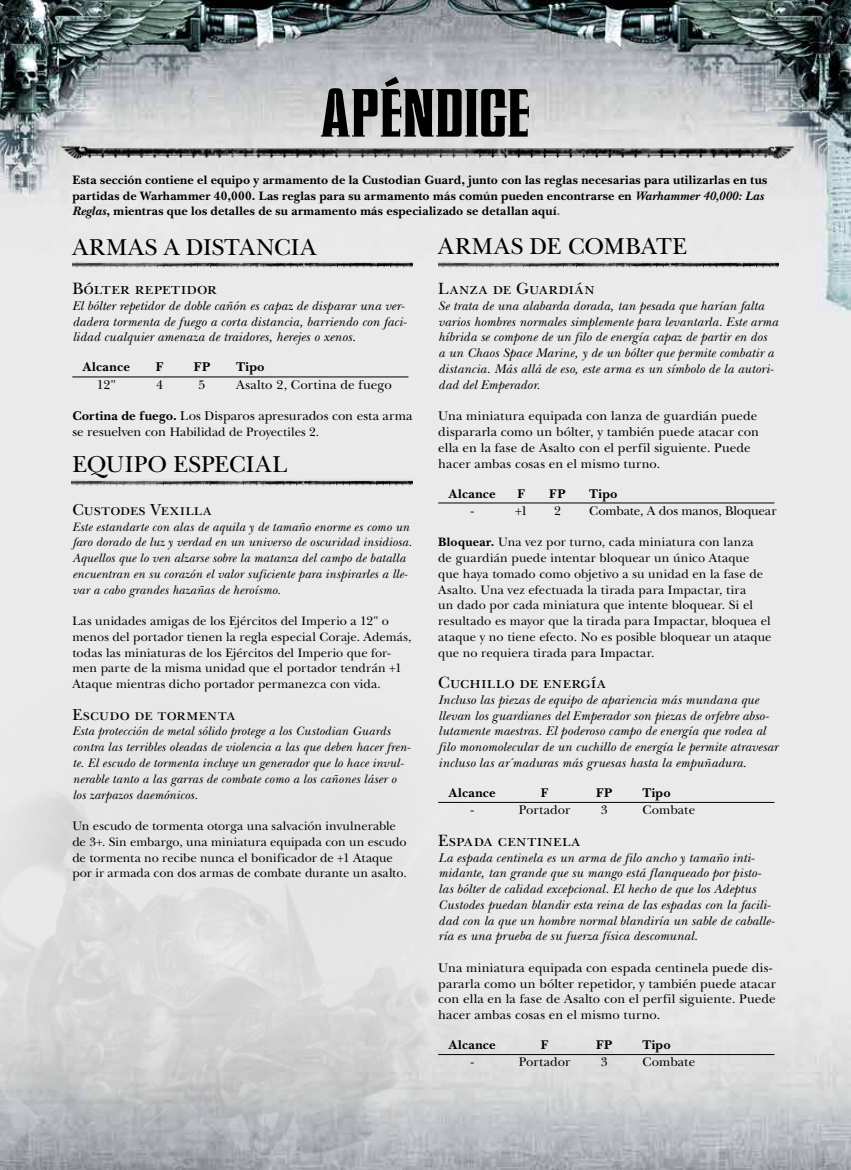
<style>
.page{position:relative;width:851px;height:1170px;background:#fff}
.page>*{position:absolute;margin:0;border:0;box-sizing:border-box;transform-origin:0 0}
.t1{font:700 64.5px "Redeye Serif";letter-spacing:.005em;color:#000}
.t2{font:24px "New Baskerville Std";letter-spacing:.01em;color:#000}
.t3{font:17.1px "New Baskerville Std";letter-spacing:.005em;color:#000}
.t4{font:16.95px "New Baskerville Std";letter-spacing:.015em;color:#000}
.t5{font:16.5px "New Baskerville Std";letter-spacing:.01em;color:#000}
.t6{font:italic 13.2px/15.8px "New Baskerville Std";letter-spacing:.01em;color:#000}
.t7{font:13.2px "New Baskerville Std";letter-spacing:.01em;color:#000}
.t8{font:700 13.2px "New Baskerville Std";letter-spacing:.02em;color:#000}
.t9{font:italic 13.05px/15.8px "New Baskerville Std";letter-spacing:.01em;color:#000}
.t10{font:13.05px/15.8px "New Baskerville Std";letter-spacing:-.005em;color:#000}
.t11{font:700 13.05px "New Baskerville Std";letter-spacing:.02em;color:#000}
.t12{font:12.75px/15.8px "New Baskerville Std";color:#000}
.t13{font:italic 12.75px/15.8px "New Baskerville Std";letter-spacing:.01em;color:#000}
.t14{font:700 12.75px/15.8px "New Baskerville Std";letter-spacing:.015em;color:#000}
.s1{font-style:italic}
.s2{color:#418924}
.s3{font-weight:700}
.s4{font-size:13.2px}
</style>
<div class="page">
<img style="left:0;top:0;width:850px;height:1169px">
<img style="left:0;top:627px;width:540px;height:542px">
<img style="left:27px;top:137px;width:796px;height:31px">
<img style="left:72px;top:257px;width:340px;height:14px">
<img style="left:438px;top:257px;width:340px;height:14px">
<img style="left:72px;top:475px;width:340px;height:14px">
<hr style="left:72px;top:376px;width:336px;height:1px;background:#000">
<hr style="left:438px;top:502px;width:336px;height:1px;background:#000">
<hr style="left:438px;top:802px;width:336px;height:1px;background:#000">
<hr style="left:438px;top:1054px;width:336px;height:1px;background:#000">
<h1 class="t1" style="left:321px;top:77px;width:211px">APÉNDICE</h1>
<p class="t14" style="left:72px;top:172px;width:696px">Esta sección contiene el equipo y armamento de la Custodian Guard, junto con las reglas necesarias para utilizarlas en tus partidas de Warhammer 40,000. Las reglas para su armamento más común pueden encontrarse en <span class="s1">Warhammer 40,000: Las<br>Reglas</span>, mientras que los detalles de su armamento más especializado se detallan aquí<span class="s2">.</span></p>
<h2 class="t2" style="left:72px;top:233px;width:245px">ARMAS A DISTANCIA</h2>
<h2 class="t2" style="left:438px;top:232px;width:251px">ARMAS DE COMBATE</h2>
<h3 class="t3" style="left:72px;top:279px;width:146px">Bólter repetidor</h3>
<p class="t6" style="left:72px;top:298px;width:336px">El bólter repetidor de doble cañón es capaz de disparar una ver&shy;dadera tormenta de fuego a corta distancia, barriendo con faci&shy;lidad cualquier amenaza de traidores, herejes o xenos.</p>
<p class="t8" style="left:83px;top:359px;width:49px">Alcance</p>
<p class="t8" style="left:156px;top:359px;width:9px">F</p>
<p class="t8" style="left:194px;top:359px;width:18px">FP</p>
<p class="t8" style="left:236px;top:359px;width:30px">Tipo</p>
<p class="t7" style="left:97px;top:377px;width:21px">12"</p>
<p class="t7" style="left:156px;top:377px;width:8px">4</p>
<p class="t7" style="left:199px;top:377px;width:8px">5</p>
<p class="t7" style="left:236px;top:377px;width:157px">Asalto 2, Cortina de fuego</p>
<p class="t7" style="left:72px;top:408px;width:342px"><span class="s3">Cortina de fuego.</span> Los Disparos apresurados con esta arma</p>
<p class="t12" style="left:72px;top:424px;width:246px"><span class="s4">se resuelven con</span> Habilidad de Proyectiles 2.</p>
<p class="t4" style="left:438px;top:279px;width:158px">Lanza de Guardián</p>
<p class="t9" style="left:438px;top:298px;width:341px">Se trata de una alabarda dorada, tan pesada que harían falta varios hombres normales simplemente para levantarla. Este arma híbrida se compone de un filo de energía capaz de partir en dos<br>a un Chaos Space Marine, y de un bólter que permite combatir a distancia. Más allá de eso, este arma es un símbolo de la autori&shy;dad del Emperador.</p>
<p class="t10" style="left:438px;top:408px;width:322px">Una miniatura equipada con lanza de guardián puede dispararla como un bólter, y también puede atacar con ella en la fase de Asalto con el perfil siguiente. Puede hacer ambas cosas en el mismo turno.</p>
<p class="t11" style="left:449px;top:485px;width:48px">Alcance</p>
<p class="t11" style="left:517px;top:485px;width:9px">F</p>
<p class="t11" style="left:549px;top:485px;width:18px">FP</p>
<p class="t11" style="left:589px;top:485px;width:30px">Tipo</p>
<p class="t10" style="left:471px;top:503px;width:5px">-</p>
<p class="t10" style="left:515px;top:503px;width:14px">+1</p>
<p class="t10" style="left:554px;top:503px;width:8px">2</p>
<p class="t10" style="left:589px;top:503px;width:189px">Combate, A dos manos, Bloquear</p>
<p class="t12" style="left:438px;top:534px;width:335px"><span class="s3">Bloquear.</span> Una vez por turno, cada miniatura con lanza<br>de guardián puede intentar bloquear un único Ataque que haya tomado como objetivo a su unidad en la fase de Asalto. Una vez efectuada la tirada para Impactar, tira<br>un dado por cada miniatura que intente bloquear. Si el resultado es mayor que la tirada para Impactar, bloquea el ataque y no tiene efecto. No es posible bloquear un ataque que no requiera tirada para Impactar.</p>
<p class="t4" style="left:438px;top:672px;width:169px">Cuchillo de energía</p>
<p class="t9" style="left:438px;top:692px;width:341px">Incluso las piezas de equipo de apariencia más mundana que llevan los guardianes del Emperador son piezas de orfebre abso&shy;lutamente maestras. El poderoso campo de energía que rodea al filo monomolecular de un cuchillo de energía le permite atravesar incluso las ar´maduras más gruesas hasta la empuñadura.</p>
<p class="t11" style="left:449px;top:785px;width:48px">Alcance</p>
<p class="t11" style="left:541px;top:785px;width:9px">F</p>
<p class="t11" style="left:596px;top:785px;width:18px">FP</p>
<p class="t11" style="left:642px;top:785px;width:30px">Tipo</p>
<p class="t10" style="left:470px;top:802px;width:5px">-</p>
<p class="t10" style="left:518px;top:802px;width:53px">Portador</p>
<p class="t10" style="left:600px;top:802px;width:8px">3</p>
<p class="t10" style="left:642px;top:802px;width:54px">Combate</p>
<p class="t4" style="left:438px;top:830px;width:144px">Espada centinela</p>
<p class="t9" style="left:438px;top:849px;width:338px">La espada centinela es un arma de filo ancho y tamaño inti&shy;midante, tan grande que su mango está flanqueado por pisto&shy;las bólter de calidad excepcional. El hecho de que los Adeptus Custodes puedan blandir esta reina de las espadas con la facili&shy;dad con la que un hombre normal blandiría un sable de caballe&shy;ría es una prueba de su fuerza física descomunal.</p>
<p class="t10" style="left:438px;top:959px;width:339px">Una miniatura equipada con espada centinela puede dis&shy;pararla como un bólter repetidor, y también puede atacar con ella en la fase de Asalto con el perfil siguiente. Puede hacer ambas cosas en el mismo turno.</p>
<p class="t11" style="left:449px;top:1037px;width:48px">Alcance</p>
<p class="t11" style="left:541px;top:1037px;width:9px">F</p>
<p class="t11" style="left:596px;top:1037px;width:18px">FP</p>
<p class="t11" style="left:642px;top:1037px;width:30px">Tipo</p>
<p class="t10" style="left:470px;top:1054px;width:5px">-</p>
<p class="t10" style="left:518px;top:1054px;width:53px">Portador</p>
<p class="t10" style="left:600px;top:1054px;width:8px">3</p>
<p class="t10" style="left:642px;top:1054px;width:54px">Combate</p>
<h2 class="t2" style="left:72px;top:450px;width:216px">EQUIPO ESPECIAL</h2>
<p class="t5" style="left:72px;top:500px;width:141px">Custodes Vexilla</p>
<p class="t13" style="left:72px;top:518px;width:341px">Este estandarte con alas de aquila y de tamaño enorme es como un faro dorado de luz y verdad en un universo de oscuridad insidiosa.<br>Aquellos que lo ven alzarse sobre la matanza del campo de batalla encuentran en su corazón el valor suficiente para inspirarles a lle&shy;var a cabo grandes hazañas de heroísmo.</p>
<p class="t12" style="left:72px;top:613px;width:340px">Las unidades amigas de los Ejércitos del Imperio a 12" o menos del portador tienen la regla especial Coraje. Además, todas las miniaturas de los Ejércitos del Imperio que for&shy;men parte de la misma unidad que el portador tendrán +1<br>Ataque mientras dicho portador permanezca con vida.</p>
<p class="t5" style="left:72px;top:704px;width:165px">Escudo de tormenta</p>
<p class="t13" style="left:72px;top:723px;width:340px">Esta protección de metal sólido protege a los Custodian Guards contra las terribles oleadas de violencia a las que deben hacer fren&shy;te. El escudo de tormenta incluye un generador que lo hace invul&shy;nerable tanto a las garras de combate como a los cañones láser o los zarpazos daemónicos.</p>
<p class="t12" style="left:72px;top:818px;width:336px">Un escudo de tormenta otorga una salvación invulnerable de 3+. Sin embargo, una miniatura equipada con un escudo de tormenta no recibe nunca el bonificador de +1 Ataque por ir armada con dos armas de combate durante un asalto.</p>
</div>
